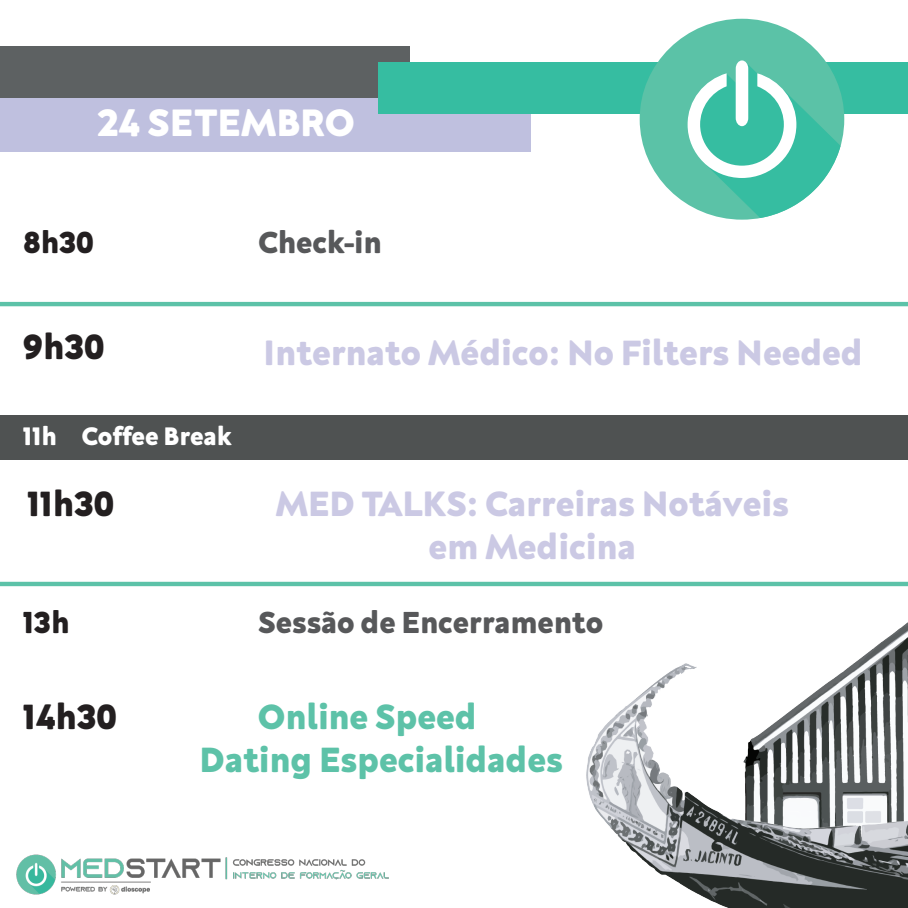
<style>
.page{position:relative;width:908px;height:908px;background:#fff}
.page>*{position:absolute;margin:0;border:0;box-sizing:border-box;transform-origin:0 0}
.t1{font:800 39.2px "Neufreit";color:#fff}
.t2{font:800 36px/43.2px "Neufreit";color:#cbc9e4;text-align:center}
.t3{font:800 36px/43.2px "Neufreit";color:#5dc2a8}
.t4{font:800 36px "Neufreit";color:#231f20}
.t5{font:800 31.2px "Neufreit";color:#57585a}
.t6{font:800 31.2px "Neufreit";color:#231f20}
.t7{font:800 26px "Neufreit";color:#fff}
</style>
<div class="page">
<hr style="left:0;top:302px;width:907px;height:4px;background:#5cc2a8">
<div style="left:0;top:414px;width:907px;height:45px;background:#4f5252"></div>
<img style="left:16px;top:854px;width:373px;height:41px">
<img style="left:871px;top:623px;width:36px;height:27px">
<div style="left:0;top:92px;width:530px;height:59px;background:#bfc0df"></div>
<div style="left:0;top:47px;width:409px;height:51px;background:#5d6162"></div>
<div style="left:378px;top:63px;width:529px;height:51px;background:#36bda1"></div>
<div style="left:639px;top:19px;width:204px;height:200px;background:#5bc2a7;border-radius:50%"></div>
<svg style="left:687px;top:60px;width:153px;height:158px"></svg>
<div style="left:0;top:581px;width:907px;height:5px;background:#5cc2a8"></div>
<img style="left:586px;top:650px;width:321px;height:257px">
<p class="t1" style="left:98px;top:99px;width:258px">24 SETEMBRO</p>
<p class="t6" style="left:23px;top:223px;width:72px">8h30</p>
<p class="t5" style="left:258px;top:223px;width:125px">Check-in</p>
<p class="t4" style="left:23px;top:325px;width:83px">9h30</p>
<p class="t7" style="left:23px;top:421px;width:210px">11h Coffee Break</p>
<p class="t4" style="left:27px;top:482px;width:88px">11h30</p>
<p class="t2" style="left:263px;top:330px;width:600px">Internato Médico: No Filters Needed</p>
<p class="t2" style="left:275px;top:481px;width:514px">MED TALKS: Carreiras Notáveis em Medicina</p>
<p class="t6" style="left:23px;top:604px;width:48px">13h</p>
<p class="t5" style="left:258px;top:604px;width:346px">Sessão de Encerramento</p>
<p class="t4" style="left:23px;top:695px;width:95px">14h30</p>
<p class="t3" style="left:199px;top:693px;width:365px;text-indent:59px">Online Speed<br>Dating Especialidades</p>
</div>
